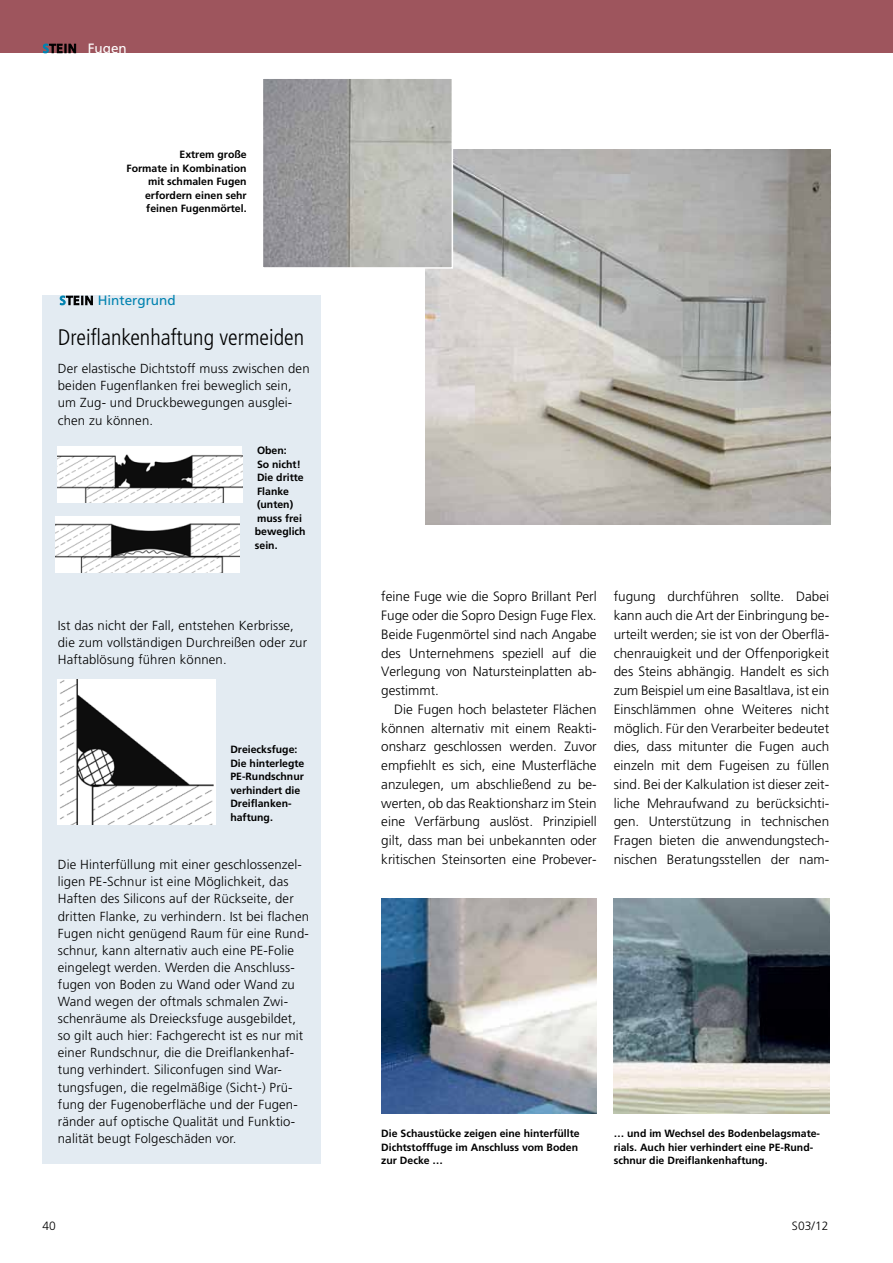
<style>
.page{position:relative;width:893px;height:1263px;background:#fff}
.page>*{position:absolute;margin:0;border:0;box-sizing:border-box;transform-origin:0 0}
.t1{font:300 condensed 22.5px "Frutiger";color:#000}
.t2{font:300 13.5px/18.8px "Frutiger";color:#000;text-align:justify}
.t3{font:13.5px "Frutiger";color:#0082b0}
.t4{font:13.5px "Frutiger";color:#fff}
.t5{font:300 13.2px/17.1px "Frutiger";letter-spacing:.01em;color:#000}
.t6{font:300 12px "Frutiger";letter-spacing:.01em;color:#000}
.t7{font:700 10.5px/13.5px "Frutiger";color:#000}
</style>
<div class="page">
<div style="left:0;top:0;width:893px;height:53px;background:#9e555d"></div>
<svg style="left:43px;top:44px;width:33px;height:9px"></svg>
<div style="left:43px;top:295px;width:278px;height:868px;background:#e3ebf2"></div>
<svg style="left:60px;top:296px;width:33px;height:9px"></svg>
<div style="left:57px;top:446px;width:185px;height:57px;background:#fff"></div>
<img style="left:57px;top:454px;width:185px;height:49px">
<div style="left:55px;top:516px;width:185px;height:57px;background:#fff"></div>
<img style="left:55px;top:523px;width:185px;height:50px">
<img style="left:57px;top:679px;width:158px;height:145px">
<img style="left:614px;top:899px;width:215px;height:215px">
<img style="left:425px;top:150px;width:405px;height:375px">
<img style="left:381px;top:899px;width:216px;height:215px">
<img style="left:265px;top:80px;width:185px;height:186px">
<div style="left:262px;top:77px;width:191px;height:192px;border:2px solid #fff"></div>
<p class="t4" style="left:88px;top:40px;width:41px">Fugen</p>
<p class="t7" style="left:126px;top:147px;width:122px;text-align:right">Extrem große<br>Formate in Kombination mit schmalen Fugen erfordern einen sehr feinen Fugenmörtel.</p>
<p class="t3" style="left:98px;top:293px;width:80px">Hintergrund</p>
<h1 class="t1" style="left:58px;top:324px;width:248px">Dreiflankenhaftung vermeiden</h1>
<p class="t5" style="left:58px;top:360px;width:253px">Der elastische Dichtstoff muss zwischen den beiden Fugenflanken frei beweglich sein, um Zug- und Druckbewegungen ausglei&shy;chen zu können.</p>
<p class="t7" style="left:255px;top:444px;width:52px">Oben:<br>So nicht!<br>Die dritte<br>Flanke (unten) muss frei beweglich sein.</p>
<p class="t5" style="left:58px;top:617px;width:251px">Ist das nicht der Fall, entstehen Kerbrisse, die zum vollständigen Durchreißen oder zur<br>Haftablösung führen können.</p>
<p class="t7" style="left:230px;top:743px;width:76px">Dreiecksfuge:<br>Die hinterlegte<br>PE-Rundschnur verhindert die<br>Dreiflanken&shy;haftung.</p>
<p class="t5" style="left:58px;top:856px;width:253px">Die Hinterfüllung mit einer geschlossenzel&shy;ligen PE-Schnur ist eine Möglichkeit, das Haften des Silicons auf der Rückseite, der dritten Flanke, zu verhindern. Ist bei flachen Fugen nicht genügend Raum für eine Rund&shy;schnur, kann alternativ auch eine PE-Folie eingelegt werden. Werden die Anschluss&shy;fugen von Boden zu Wand oder Wand zu Wand wegen der oftmals schmalen Zwi&shy;schenräume als Dreiecksfuge ausgebildet, so gilt auch hier: Fachgerecht ist es nur mit einer Rundschnur, die die Dreiflankenhaf&shy;tung verhindert. Siliconfugen sind War&shy;tungsfugen, die regelmäßige (Sicht-) Prü&shy;fung der Fugenoberfläche und der Fugen&shy;ränder auf optische Qualität und Funktio&shy;nalität beugt Folgeschäden vor.</p>
<p class="t2" style="left:381px;top:587px;width:217px">feine Fuge wie die Sopro Brillant Perl Fuge oder die Sopro Design Fuge Flex.<br>Beide Fugenmörtel sind nach Angabe des Unternehmens speziell auf die Verlegung von Natursteinplatten ab&shy;gestimmt.</p>
<p class="t2" style="left:381px;top:700px;width:217px;text-indent:13px">Die Fugen hoch belasteter Flächen können alternativ mit einem Reakti&shy;onsharz geschlossen werden. Zuvor empfiehlt es sich, eine Musterfläche anzulegen, um abschließend zu be&shy;werten, ob das Reaktionsharz im Stein eine Verfärbung auslöst. Prinzipiell gilt, dass man bei unbekannten oder kritischen Steinsorten eine Probever-</p>
<p class="t2" style="left:614px;top:587px;width:217px">fugung durchführen sollte. Dabei kann auch die Art der Einbringung be&shy;urteilt werden; sie ist von der Oberflä&shy;chenrauigkeit und der Offenporigkeit des Steins abhängig. Handelt es sich zum Beispiel um eine Basaltlava, ist ein Einschlämmen ohne Weiteres nicht möglich. Für den Verarbeiter bedeutet dies, dass mitunter die Fugen auch einzeln mit dem Fugeisen zu füllen sind. Bei der Kalkulation ist dieser zeit&shy;liche Mehraufwand zu berücksichti&shy;gen. Unterstützung in technischen Fragen bieten die anwendungstech&shy;nischen Beratungsstellen der nam-</p>
<p class="t7" style="left:381px;top:1126px;width:200px">Die Schaustücke zeigen eine hinterfüllte<br>Dichtstofffuge im Anschluss vom Boden zur Decke …</p>
<p class="t7" style="left:614px;top:1126px;width:208px">… und im Wechsel des Bodenbelagsmate&shy;rials. Auch hier verhindert eine PE-Rund&shy;schnur die Dreiflankenhaftung.</p>
<p class="t6" style="left:43px;top:1219px;width:15px">40</p>
<p class="t6" style="left:792px;top:1219px;width:38px">S03/12</p>
</div>
